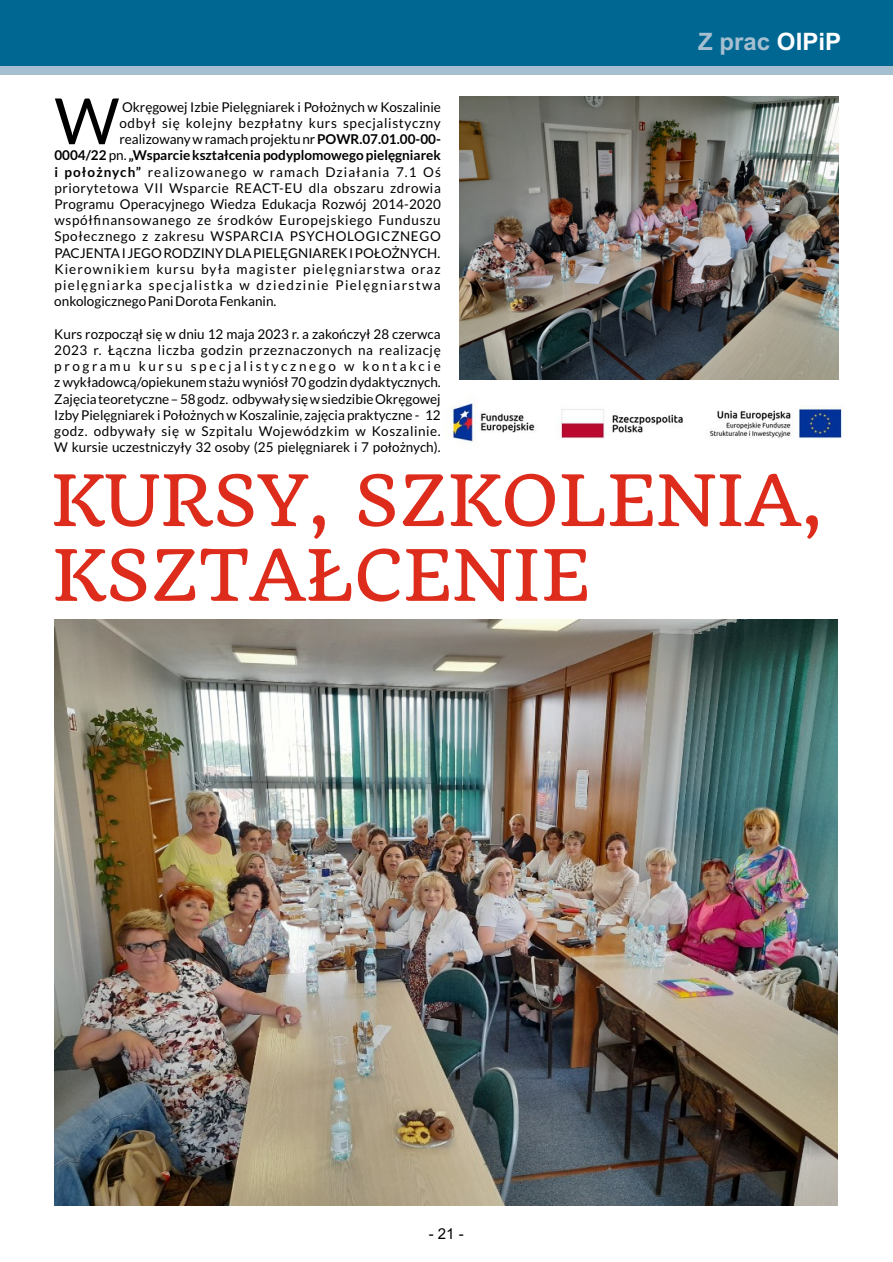
<style>
.page{position:relative;width:893px;height:1262px;background:#fff}
.page>*{position:absolute;margin:0;border:0;box-sizing:border-box;transform-origin:0 0}
.t1{font:69px/74.7px "Quando";color:#dd2b1c}
.t2{font:63.75px "Lato";color:#000}
.t3{font:700 24px "Arial";color:#a5bfd1}
.t4{font:15px "Arial Unicode MS";color:#000}
.t5{font:13.5px/16.2px "Lato";letter-spacing:.04em;color:#000;text-align:justify}
.t6{font:13.5px "Lato";color:#000}
.t7{font:700 13.5px "Lato";color:#000}
.t8{font:13.5px "Lato";letter-spacing:.01em;color:#000}
.t9{font:13.5px "Lato";letter-spacing:.1em;color:#000}
.t10{font:13.5px "Lato";letter-spacing:.085em;color:#000}
.t11{font:13.5px "Lato";letter-spacing:.075em;color:#000}
.s1{font-weight:700}
.s2{font-weight:400}
.s3{color:#fff}
</style>
<div class="page">
<div style="left:0;top:0;width:893px;height:66px;background:#006792"></div>
<div style="left:0;top:66px;width:893px;height:9px;background:#a5bfd1"></div>
<img style="left:54px;top:619px;width:783px;height:586px">
<img style="left:447px;top:401px;width:396px;height:41px">
<img style="left:460px;top:96px;width:378px;height:284px">
<h2 class="t2" style="left:54px;top:93px;width:66px">W</h2>
<p class="t6" style="left:122px;top:101px;width:320px">Okręgowej Izbie Pielęgniarek i Położnych w Koszalinie</p>
<p class="t5" style="left:119px;top:116px;width:323px">odbył się kolejny bezpłatny kurs specjalistyczny</p>
<p class="t6" style="left:119px;top:133px;width:323px">realizowany w ramach projektu nr <span class="s1">POWR.07.01.00-00-</span></p>
<p class="t7" style="left:54px;top:150px;width:388px">0004/22 <span class="s2">pn.</span> „Wsparcie kształcenia podyplomowego pielęgniarek</p>
<p class="t11" style="left:54px;top:166px;width:388px"><span class="s1">i położnych”</span> realizowanego w ramach Działania 7.1 Oś</p>
<p class="t5" style="left:54px;top:181px;width:388px">priorytetowa VII Wsparcie REACT-EU dla obszaru zdrowia</p>
<p class="t8" style="left:54px;top:198px;width:388px">Programu Operacyjnego Wiedza Edukacja Rozwój 2014-2020</p>
<p class="t5" style="left:54px;top:213px;width:388px">współfinansowanego ze środków Europejskiego Funduszu</p>
<p class="t5" style="left:54px;top:229px;width:388px">Społecznego z zakresu WSPARCIA PSYCHOLOGICZNEGO</p>
<p class="t6" style="left:54px;top:247px;width:387px">PACJENTA I JEGO RODZINY DLA PIELĘGNIAREK I POŁOŻNYCH.</p>
<p class="t10" style="left:54px;top:263px;width:388px">Kierownikiem kursu była magister pielęgniarstwa oraz</p>
<p class="t9" style="left:54px;top:279px;width:388px">pielęgniarka specjalistka w dziedzinie Pielęgniarstwa</p>
<p class="t6" style="left:54px;top:295px;width:223px">onkologicznego Pani Dorota Fenkanin.</p>
<p class="t5" style="left:54px;top:326px;width:388px">Kurs rozpoczął się w dniu 12 maja 2023 r. a zakończył 28 czerwca 2023 r. Łączna liczba godzin przeznaczonych na realizację programu kursu specjalistycznego w kontakcie z wykładowcą/opiekunem stażu wyniósł 70 godzin dydaktycznych.<br>Zajęcia teoretyczne – 58 godz. odbywały się w siedzibie Okręgowej Izby Pielęgniarek i Położnych w Koszalinie, zajęcia praktyczne - 12 godz. odbywały się w Szpitalu Wojewódzkim w Koszalinie.<br>W kursie uczestniczyły 32 osoby (25 pielęgniarek i 7 położnych).</p>
<h3 class="t3" style="left:698px;top:33px;width:144px">Z prac <span class="s3">OIPiP</span></h3>
<h1 class="t1" style="left:50px;top:463px;width:774px">KURSY, SZKOLENIA,<br>KSZTAŁCENIE</h1>
<p class="t4" style="left:428px;top:1228px;width:37px">- 21 -</p>
</div>
